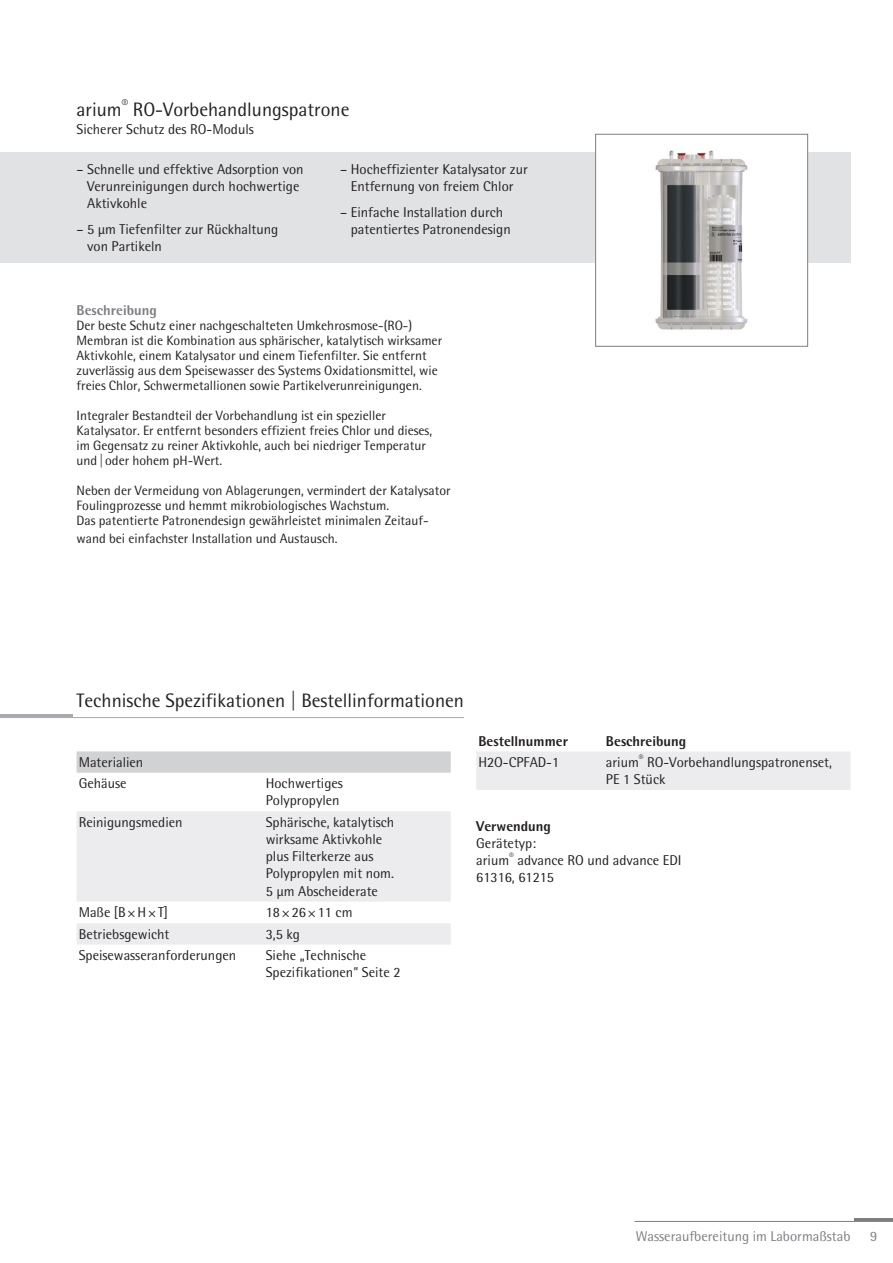
<style>
.page{position:relative;width:893px;height:1263px;background:#fff}
.page>*{position:absolute;margin:0;border:0;box-sizing:border-box;transform-origin:0 0}
.t1{font:19.5px "Sartorius Rotis Sans 2013";color:#231f20}
.t2{font:14.25px/17.2px "Sartorius Rotis Sans 2013";color:#231f20}
.t3{font:800 14.25px "Sartorius Rotis Sans 2013";color:#231f20}
.t4{font:14.25px "Sartorius Rotis Sans 2013";color:#7c7e81}
.t5{font:800 14.25px "Sartorius Rotis Sans 2013";color:#7c7e81}
.t6{font:13.5px/15px "Sartorius Rotis Sans";color:#231f20}
.t7{font:13.5px/15px "Sartorius Rotis Sans 2013";color:#231f20}
</style>
<div class="page">
<hr style="left:635px;top:1221px;width:258px;height:1px;background:#7c7e81">
<hr style="left:855px;top:1218px;width:38px;height:3px;background:#7c7e81">
<div style="left:0;top:153px;width:850px;height:110px;background:#e1e2e4"></div>
<img style="left:597px;top:150px;width:209px;height:180px">
<div style="left:595px;top:134px;width:213px;height:213px;border:1px solid #7c7e81"></div>
<hr style="left:0;top:717px;width:464px;height:1px;background:#a8a9ad">
<hr style="left:0;top:714px;width:72px;height:3px;background:#a8a9ad">
<svg style="left:77px;top:751px;width:374px;height:22px;background:#d2d3d5"></svg>
<svg style="left:77px;top:811px;width:374px;height:133px;fill:#ececee"></svg>
<div style="left:476px;top:751px;width:374px;height:39px;background:#ececee"></div>
<svg style="left:128px;top:911px;width:7px;height:6px"></svg>
<svg style="left:149px;top:911px;width:6px;height:6px"></svg>
<svg style="left:283px;top:911px;width:6px;height:6px"></svg>
<svg style="left:309px;top:911px;width:6px;height:6px"></svg>
<h1 class="t1" style="left:77px;top:97px;width:274px">arium<sup>®</sup> RO-Vorbehandlungspatrone</h1>
<p class="t2" style="left:77px;top:121px;width:179px">Sicherer Schutz des RO-Moduls</p>
<p class="t2" style="left:87px;top:160px;width:218px;text-indent:-11px">– Schnelle und effektive Adsorption von<br>Verunreinigungen durch hochwertige<br>Aktivkohle</p>
<p class="t2" style="left:87px;top:220px;width:193px;text-indent:-11px">– 5 µm Tiefenfilter zur Rückhaltung von Partikeln</p>
<p class="t2" style="left:340px;top:160px;width:189px;text-align:center">– Hocheffizienter Katalysator zur<br>Entfernung von freiem Chlor</p>
<p class="t2" style="left:351px;top:203px;width:161px;text-indent:-11px">– Einfache Installation durch patentiertes Patronendesign</p>
<p class="t5" style="left:77px;top:301px;width:82px">Beschreibung</p>
<p class="t6" style="left:77px;top:318px;width:367px">Der beste Schutz einer nachgeschalteten Umkehrosmose-(RO-)<br>Membran ist die Kombination aus sphärischer, katalytisch wirksamer Aktivkohle, einem Katalysator und einem Tiefenfilter. Sie entfernt zuverlässig aus dem Speisewasser des Systems Oxidationsmittel, wie freies Chlor, Schwermetallionen sowie Partikelverunreinigungen.</p>
<p class="t6" style="left:77px;top:408px;width:357px">Integraler Bestandteil der Vorbehandlung ist ein spezieller Katalysator. Er entfernt besonders effizient freies Chlor und dieses, im Gegensatz zu reiner Aktivkohle, auch bei niedriger Temperatur und|oder hohem pH-Wert.</p>
<p class="t7" style="left:77px;top:483px;width:376px">Neben der Vermeidung von Ablagerungen, vermindert der Katalysator<br>Foulingprozesse und hemmt mikrobiologisches Wachstum.<br>Das patentierte Patronendesign gewährleistet minimalen Zeitauf-</p>
<p class="t7" style="left:77px;top:530px;width:262px">wand bei einfachster Installation und Austausch.</p>
<h1 class="t1" style="left:77px;top:688px;width:389px">Technische Spezifikationen | Bestellinformationen</h1>
<p class="t2" style="left:79px;top:751px;width:66px;line-height:21.3px">Materialien<br>Gehäuse</p>
<p class="t2" style="left:266px;top:774px;width:79px">Hochwertiges<br>Polypropylen</p>
<p class="t2" style="left:79px;top:813px;width:105px">Reinigungsmedien</p>
<p class="t2" style="left:266px;top:813px;width:130px">Sphärische, katalytisch wirksame Aktivkohle plus Filterkerze aus<br>Polypropylen mit nom.<br>5 μm Abscheiderate</p>
<p class="t2" style="left:79px;top:904px;width:91px">Maße [B H T]</p>
<p class="t2" style="left:266px;top:904px;width:88px">18 26 11 cm</p>
<p class="t2" style="left:79px;top:925px;width:92px">Betriebsgewicht</p>
<p class="t2" style="left:266px;top:925px;width:36px">3,5 kg</p>
<p class="t2" style="left:79px;top:946px;width:159px">Speisewasseranforderungen</p>
<p class="t2" style="left:266px;top:946px;width:136px">Siehe „Technische<br>Spezifikationen” Seite 2</p>
<p class="t3" style="left:478px;top:732px;width:91px">Bestellnummer</p>
<p class="t3" style="left:606px;top:732px;width:82px">Beschreibung</p>
<p class="t2" style="left:478px;top:753px;width:82px">H2O-CPFAD-1</p>
<p class="t2" style="left:606px;top:753px;width:228px">arium<sup>®</sup> RO-Vorbehandlungspatronenset,<br>PE 1 Stück</p>
<p class="t3" style="left:476px;top:817px;width:76px">Verwendung</p>
<p class="t2" style="left:476px;top:834px;width:207px">Gerätetyp:<br>arium<sup>®</sup> advance RO und advance EDI<br>61316, 61215</p>
<p class="t4" style="left:636px;top:1228px;width:216px">Wasseraufbereitung im Labormaßstab</p>
<p class="t4" style="left:870px;top:1228px;width:9px">9</p>
</div>
